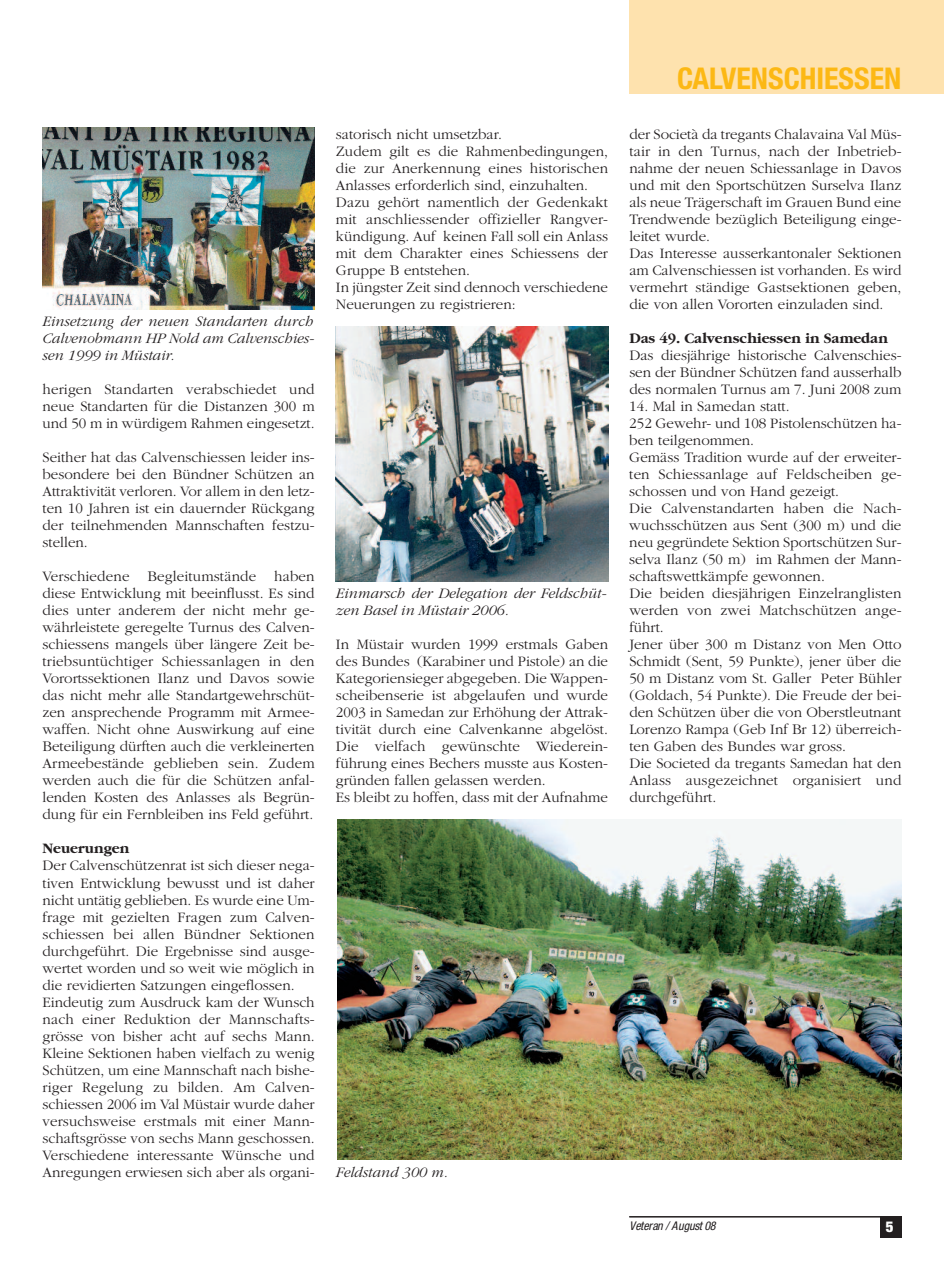
<style>
.page{position:relative;width:944px;height:1263px;background:#fff}
.page>*{position:absolute;margin:0;border:0;box-sizing:border-box;transform-origin:0 0}
.t1{font:700 condensed 30px "Helvetica Neue";color:#fcb814}
.t2{font:300 15px/17px "Garamond";color:#231f20}
.t3{font:italic 300 15px/17px "Garamond";color:#231f20}
.t4{font:700 15px "Garamond";color:#231f20}
.t5{font:900 condensed 15px "Helvetica Neue LT Std";color:#fff}
.t6{font:italic condensed 12px "Helvetica Neue LT Std";letter-spacing:-.01em;color:#231f20}
</style>
<div class="page">
<div style="left:629px;top:0;width:315px;height:94px;background:#fee2ae"></div>
<div style="left:880px;top:1217px;width:21px;height:21px;background:#231f20"></div>
<hr style="left:629px;top:1216px;width:272px;height:1px;background:#231f20">
<img style="left:336px;top:326px;width:272px;height:255px">
<img style="left:43px;top:128px;width:272px;height:181px">
<img style="left:337px;top:819px;width:564px;height:341px">
<p class="t3" style="left:43px;top:312px;width:272px;text-align:justify">Einsetzung der neuen Standarten durch Calvenobmann HP Nold am Calvenschies&shy;sen 1999 in Müstair.</p>
<p class="t2" style="left:43px;top:381px;width:274px;text-align:justify">herigen Standarten verabschiedet und neue Standarten für die Distanzen 300 m und 50 m in würdigem Rahmen eingesetzt.</p>
<p class="t2" style="left:43px;top:449px;width:274px;text-align:justify">Seither hat das Calvenschiessen leider ins&shy;besondere bei den Bündner Schützen an Attraktivität verloren. Vor allem in den letz&shy;ten 10 Jahren ist ein dauernder Rückgang der teilnehmenden Mannschaften festzu&shy;stellen.</p>
<p class="t2" style="left:43px;top:568px;width:274px;text-align:justify">Verschiedene Begleitumstände haben diese Entwicklung mit beeinflusst. Es sind dies unter anderem der nicht mehr ge&shy;währleistete geregelte Turnus des Calven&shy;schiessens mangels über längere Zeit be&shy;triebsuntüchtiger Schiessanlagen in den Vorortssektionen Ilanz und Davos sowie das nicht mehr alle Standartgewehrschüt&shy;zen ansprechende Programm mit Armee&shy;waffen. Nicht ohne Auswirkung auf eine Beteiligung dürften auch die verkleinerten Armeebestände geblieben sein. Zudem werden auch die für die Schützen anfal&shy;lenden Kosten des Anlasses als Begrün&shy;dung für ein Fernbleiben ins Feld geführt.</p>
<p class="t4" style="left:43px;top:839px;width:88px">Neuerungen</p>
<p class="t2" style="left:43px;top:857px;width:274px">Der Calvenschützenrat ist sich dieser nega&shy;tiven Entwicklung bewusst und ist daher nicht untätig geblieben. Es wurde eine Um&shy;frage mit gezielten Fragen zum Calven&shy;schiessen bei allen Bündner Sektionen durchgeführt. Die Ergebnisse sind ausge&shy;wertet worden und so weit wie möglich in die revidierten Satzungen eingeflossen.<br>Eindeutig zum Ausdruck kam der Wunsch nach einer Reduktion der Mannschafts&shy;grösse von bisher acht auf sechs Mann.<br>Kleine Sektionen haben vielfach zu wenig Schützen, um eine Mannschaft nach bishe&shy;riger Regelung zu bilden. Am Calven&shy;schiessen 2006 im Val Müstair wurde daher versuchsweise erstmals mit einer Mann&shy;schaftsgrösse von sechs Mann geschossen.<br>Verschiedene interessante Wünsche und Anregungen erwiesen sich aber als organi-</p>
<p class="t2" style="left:336px;top:125px;width:274px">satorisch nicht umsetzbar.<br>Zudem gilt es die Rahmenbedingungen, die zur Anerkennung eines historischen Anlasses erforderlich sind, einzuhalten.<br>Dazu gehört namentlich der Gedenkakt mit anschliessender offizieller Rangver&shy;kündigung. Auf keinen Fall soll ein Anlass mit dem Charakter eines Schiessens der Gruppe B entstehen.<br>In jüngster Zeit sind dennoch verschiedene Neuerungen zu registrieren:</p>
<p class="t3" style="left:336px;top:585px;width:271px">Einmarsch der Delegation der Feldschüt&shy;zen Basel in Müstair 2006.</p>
<p class="t2" style="left:336px;top:636px;width:274px">In Müstair wurden 1999 erstmals Gaben des Bundes (Karabiner und Pistole) an die Kategoriensieger abgegeben. Die Wappen&shy;scheibenserie ist abgelaufen und wurde 2003 in Samedan zur Erhöhung der Attrak&shy;tivität durch eine Calvenkanne abgelöst.<br>Die vielfach gewünschte Wiederein&shy;führung eines Bechers musste aus Kosten&shy;gründen fallen gelassen werden.<br>Es bleibt zu hoffen, dass mit der Aufnahme</p>
<h1 class="t1" style="left:677px;top:68px;width:226px">CALVENSCHIESSEN</h1>
<p class="t2" style="left:629px;top:125px;width:274px">der Società da tregants Chalavaina Val Müs&shy;tair in den Turnus, nach der Inbetrieb&shy;nahme der neuen Schiessanlage in Davos und mit den Sportschützen Surselva Ilanz als neue Trägerschaft im Grauen Bund eine Trendwende bezüglich Beteiligung einge&shy;leitet wurde.<br>Das Interesse ausserkantonaler Sektionen am Calvenschiessen ist vorhanden. Es wird vermehrt ständige Gastsektionen geben, die von allen Vororten einzuladen sind.</p>
<p class="t4" style="left:629px;top:329px;width:260px">Das 49. Calvenschiessen in Samedan</p>
<p class="t2" style="left:629px;top:346px;width:274px;text-align:justify">Das diesjährige historische Calvenschies&shy;sen der Bündner Schützen fand ausserhalb des normalen Turnus am 7. Juni 2008 zum</p>
<p class="t2" style="left:629px;top:398px;width:274px">14. Mal in Samedan statt.<br>252 Gewehr- und 108 Pistolenschützen ha&shy;ben teilgenommen.<br>Gemäss Tradition wurde auf der erweiter&shy;ten Schiessanlage auf Feldscheiben ge&shy;schossen und von Hand gezeigt.<br>Die Calvenstandarten haben die Nach&shy;wuchsschützen aus Sent (300 m) und die neu gegründete Sektion Sportschützen Sur&shy;selva Ilanz (50 m) im Rahmen der Mann&shy;schaftswettkämpfe gewonnen.<br>Die beiden diesjährigen Einzelranglisten werden von zwei Matchschützen ange&shy;führt.<br>Jener über 300 m Distanz von Men Otto Schmidt (Sent, 59 Punkte), jener über die 50 m Distanz vom St. Galler Peter Bühler (Goldach, 54 Punkte). Die Freude der bei&shy;den Schützen über die von Oberstleutnant Lorenzo Rampa (Geb Inf Br 12) überreich&shy;ten Gaben des Bundes war gross.<br>Die Societed da tregants Samedan hat den Anlass ausgezeichnet organisiert und durchgeführt.</p>
<p class="t3" style="left:336px;top:1163px;width:114px">Feldstand 300 m.</p>
<p class="t6" style="left:629px;top:1221px;width:88px">Veteran / August 08</p>
<p class="t5" style="left:886px;top:1221px;width:9px">5</p>
</div>
